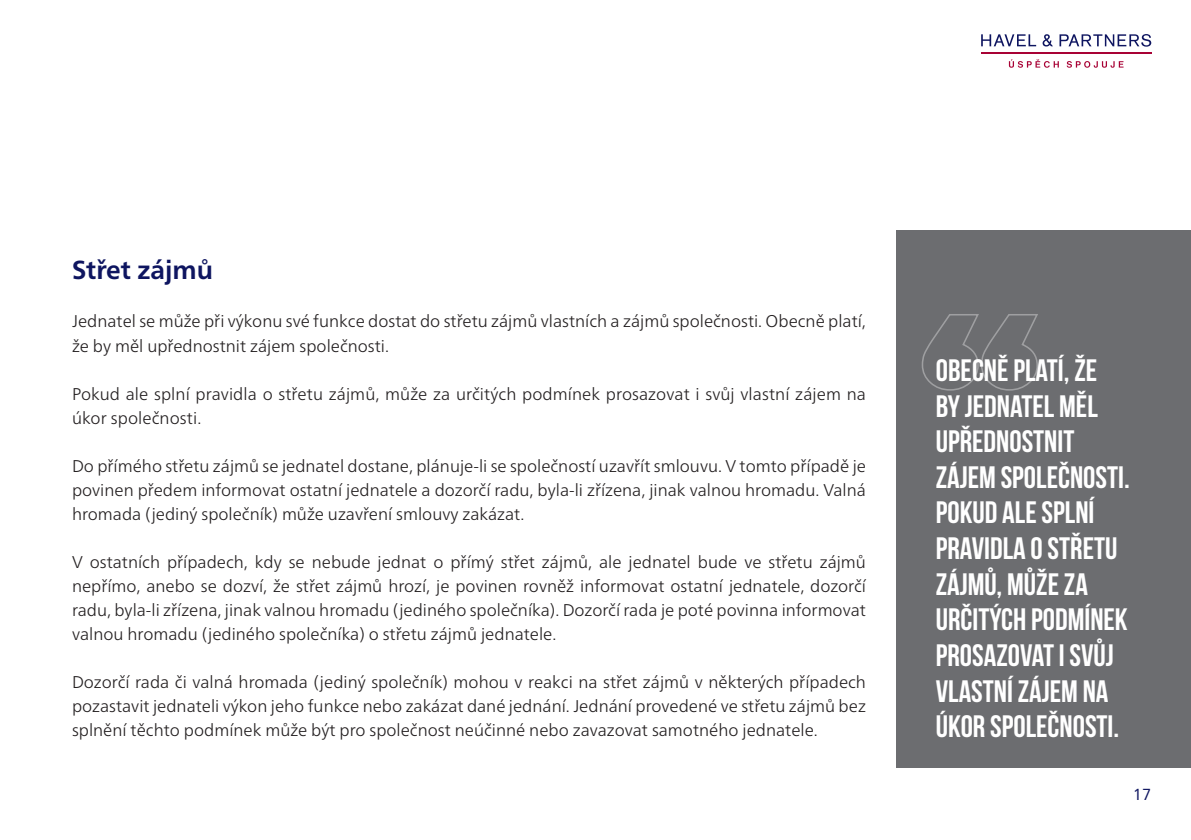
<style>
.page{position:relative;width:1191px;height:840px;background:#fff}
.page>*{position:absolute;margin:0;border:0;box-sizing:border-box;transform-origin:0 0}
.t1{font:700 31px/35.6px "Bebas Neue";color:#fff}
.t2{font:700 26px "Frutiger Neue LTW1 G";color:#0e1560}
.t3{font:300 17px/24px "Frutiger Neue LTW1 G";color:#231f20;text-align:justify}
.t4{font:16px "Frutiger Neue LTW1 G";color:#0e1560}
</style>
<div class="page">
<svg style="left:1009px;top:59px;width:114px;height:9px"></svg>
<hr style="left:981px;top:52px;width:170px;height:1px;background:#a80235">
<svg style="left:1059px;top:34px;width:92px;height:13px"></svg>
<svg style="left:981px;top:34px;width:55px;height:12px"></svg>
<svg style="left:1042px;top:34px;width:11px;height:12px"></svg>
<div style="left:896px;top:230px;width:295px;height:537px;background:#6c6d70"></div>
<svg style="left:921px;top:314px;width:117px;height:77px"></svg>
<p class="t2" style="left:72px;top:251px;width:143px">Střet zájmů</p>
<p class="t3" style="left:72px;top:308px;width:795px">Jednatel se může při výkonu své funkce dostat do střetu zájmů vlastních a zájmů společnosti. Obecně platí, že by měl upřednostnit zájem společnosti.</p>
<p class="t3" style="left:72px;top:380px;width:795px">Pokud ale splní pravidla o střetu zájmů, může za určitých podmínek prosazovat i svůj vlastní zájem na úkor společnosti.</p>
<p class="t3" style="left:72px;top:452px;width:795px">Do přímého střetu zájmů se jednatel dostane, plánuje-li se společností uzavřít smlouvu. V tomto případě je povinen předem informovat ostatní jednatele a dozorčí radu, byla-li zřízena, jinak valnou hromadu. Valná hromada (jediný společník) může uzavření smlouvy zakázat.</p>
<p class="t3" style="left:72px;top:548px;width:795px">V ostatních případech, kdy se nebude jednat o přímý střet zájmů, ale jednatel bude ve střetu zájmů nepřímo, anebo se dozví, že střet zájmů hrozí, je povinen rovněž informovat ostatní jednatele, dozorčí radu, byla-li zřízena, jinak valnou hromadu (jediného společníka). Dozorčí rada je poté povinna informovat valnou hromadu (jediného společníka) o střetu zájmů jednatele.</p>
<p class="t3" style="left:72px;top:668px;width:795px">Dozorčí rada či valná hromada (jediný společník) mohou v reakci na střet zájmů v některých případech pozastavit jednateli výkon jeho funkce nebo zakázat dané jednání. Jednání provedené ve střetu zájmů bez splnění těchto podmínek může být pro společnost neúčinné nebo zavazovat samotného jednatele.</p>
<p class="t1" style="left:935px;top:352px;width:195px">OBECNĚ PLATÍ, ŽE<br>BY JEDNATEL MĚL<br>UPŘEDNOSTNIT<br>ZÁJEM SPOLEČNOSTI.<br>POKUD ALE SPLNÍ<br>PRAVIDLA O STŘETU<br>ZÁJMŮ, MŮŽE ZA<br>URČITÝCH PODMÍNEK<br>PROSAZOVAT I SVŮJ<br>VLASTNÍ ZÁJEM NA<br>ÚKOR SPOLEČNOSTI.</p>
<p class="t4" style="left:1132px;top:782px;width:20px">17</p>
</div>
